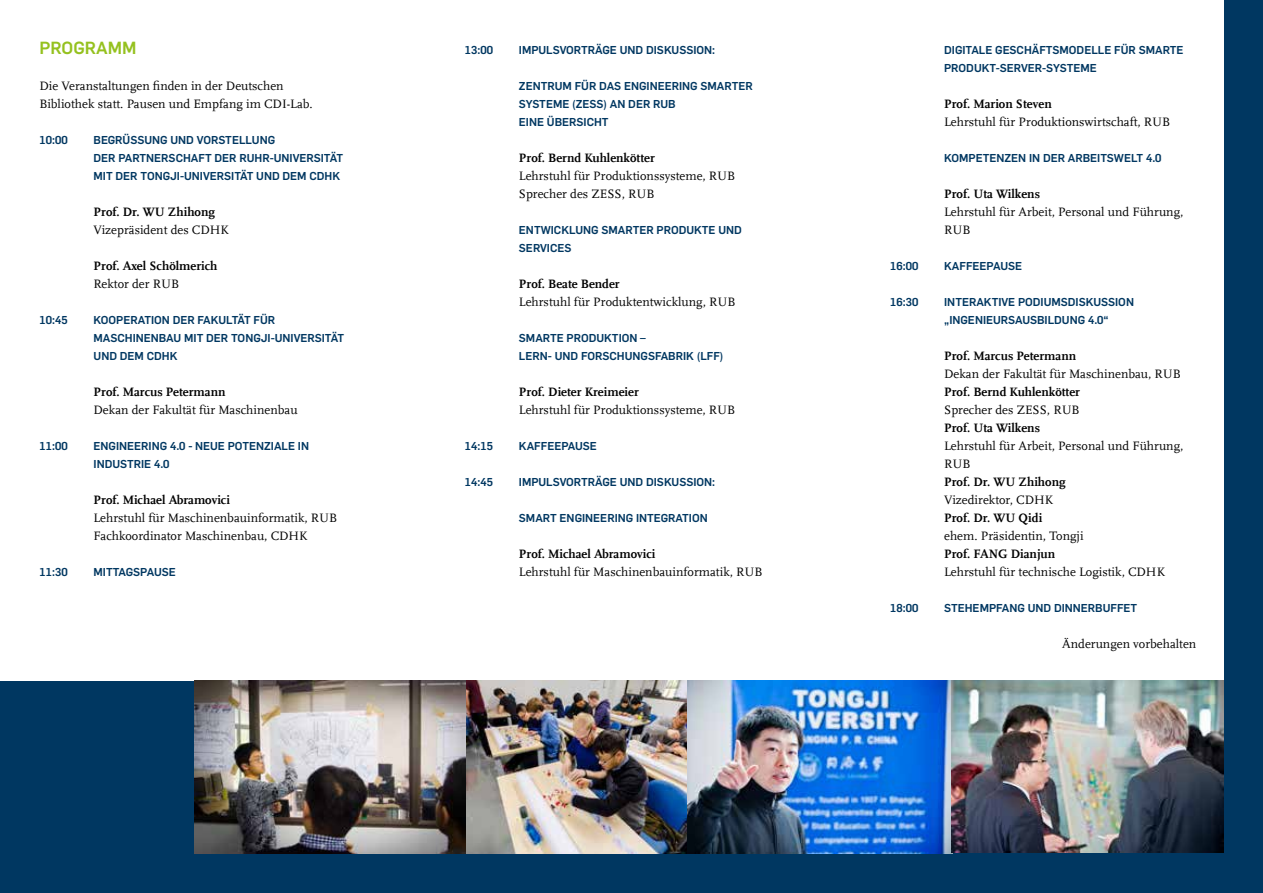
<style>
.page{position:relative;width:1263px;height:893px;background:#003761}
.page>*{position:absolute;margin:0;border:0;box-sizing:border-box;transform-origin:0 0}
.t1{font:700 17.25px "Rub Flama";color:#95c11f}
.t2{font:12.75px/18px "RUB Scala MZ";color:#000}
.t3{font:700 12.75px "RUB Scala MZ";color:#000}
.t4{font:700 11.25px/18px "Rub Flama";color:#003761}
</style>
<div class="page">
<div style="left:0;top:0;width:1223px;height:680px;background:#fff"></div>
<img style="left:194px;top:680px;width:1029px;height:173px">
<h1 class="t1" style="left:40px;top:35px;width:98px">PROGRAMM</h1>
<p class="t2" style="left:40px;top:76px;width:275px">Die Veranstaltungen finden in der Deutschen<br>Bibliothek statt. Pausen und Empfang im CDI-Lab.</p>
<p class="t4" style="left:40px;top:130px;width:30px">10:00</p>
<p class="t4" style="left:94px;top:130px;width:251px">BEGRÜSSUNG UND VORSTELLUNG<br>DER PARTNERSCHAFT DER RUHR-UNIVERSITÄT<br>MIT DER TONGJI-UNIVERSITÄT UND DEM CDHK</p>
<p class="t3" style="left:94px;top:202px;width:123px">Prof. Dr. WU Zhihong</p>
<p class="t2" style="left:94px;top:220px;width:137px">Vizepräsident des CDHK</p>
<p class="t3" style="left:94px;top:256px;width:125px">Prof. Axel Schölmerich</p>
<p class="t2" style="left:94px;top:274px;width:87px">Rektor der RUB</p>
<p class="t4" style="left:40px;top:310px;width:30px">10:45</p>
<p class="t4" style="left:94px;top:310px;width:252px">KOOPERATION DER FAKULTÄT FÜR<br>MASCHINENBAU MIT DER TONGJI-UNIVERSITÄT<br>UND DEM CDHK</p>
<p class="t3" style="left:94px;top:382px;width:133px">Prof. Marcus Petermann</p>
<p class="t2" style="left:94px;top:400px;width:206px">Dekan der Fakultät für Maschinenbau</p>
<p class="t4" style="left:40px;top:436px;width:30px">11:00</p>
<p class="t4" style="left:94px;top:436px;width:217px">ENGINEERING 4.0 - NEUE POTENZIALE IN<br>INDUSTRIE 4.0</p>
<p class="t3" style="left:94px;top:490px;width:138px">Prof. Michael Abramovici</p>
<p class="t2" style="left:94px;top:508px;width:245px">Lehrstuhl für Maschinenbauinformatik, RUB<br>Fachkoordinator Maschinenbau, CDHK</p>
<p class="t4" style="left:40px;top:562px;width:30px">11:30</p>
<p class="t4" style="left:94px;top:562px;width:84px">MITTAGSPAUSE</p>
<p class="t4" style="left:465px;top:40px;width:30px">13:00</p>
<p class="t4" style="left:519px;top:40px;width:198px">IMPULSVORTRÄGE UND DISKUSSION:</p>
<p class="t4" style="left:519px;top:76px;width:235px">ZENTRUM FÜR DAS ENGINEERING SMARTER<br>SYSTEME (ZESS) AN DER RUB<br>EINE ÜBERSICHT</p>
<p class="t3" style="left:519px;top:148px;width:137px">Prof. Bernd Kuhlenkötter</p>
<p class="t2" style="left:519px;top:166px;width:218px">Lehrstuhl für Produktionssysteme, RUB<br>Sprecher des ZESS, RUB</p>
<p class="t4" style="left:519px;top:220px;width:224px">ENTWICKLUNG SMARTER PRODUKTE UND<br>SERVICES</p>
<p class="t3" style="left:519px;top:274px;width:102px">Prof. Beate Bender</p>
<p class="t2" style="left:519px;top:292px;width:218px">Lehrstuhl für Produktentwicklung, RUB</p>
<p class="t4" style="left:519px;top:328px;width:206px">SMARTE PRODUKTION –<br>LERN- UND FORSCHUNGSFABRIK (LFF)</p>
<p class="t3" style="left:519px;top:382px;width:121px">Prof. Dieter Kreimeier</p>
<p class="t2" style="left:519px;top:400px;width:218px">Lehrstuhl für Produktionssysteme, RUB</p>
<p class="t4" style="left:465px;top:436px;width:30px">14:15</p>
<p class="t4" style="left:519px;top:436px;width:80px">KAFFEEPAUSE</p>
<p class="t4" style="left:465px;top:472px;width:30px">14:45</p>
<p class="t4" style="left:519px;top:472px;width:198px">IMPULSVORTRÄGE UND DISKUSSION:</p>
<p class="t4" style="left:519px;top:508px;width:190px">SMART ENGINEERING INTEGRATION</p>
<p class="t3" style="left:519px;top:544px;width:138px">Prof. Michael Abramovici</p>
<p class="t2" style="left:519px;top:562px;width:245px">Lehrstuhl für Maschinenbauinformatik, RUB</p>
<p class="t4" style="left:944px;top:40px;width:241px">DIGITALE GESCHÄFTSMODELLE FÜR SMARTE<br>PRODUKT-SERVER-SYSTEME</p>
<p class="t3" style="left:944px;top:94px;width:109px">Prof. Marion Steven</p>
<p class="t2" style="left:944px;top:112px;width:228px">Lehrstuhl für Produktionswirtschaft, RUB</p>
<p class="t4" style="left:944px;top:148px;width:219px">KOMPETENZEN IN DER ARBEITSWELT 4.0</p>
<p class="t3" style="left:944px;top:184px;width:97px">Prof. Uta Wilkens</p>
<p class="t2" style="left:944px;top:202px;width:241px">Lehrstuhl für Arbeit, Personal und Führung,<br>RUB</p>
<p class="t4" style="left:890px;top:256px;width:30px">16:00</p>
<p class="t4" style="left:944px;top:256px;width:80px">KAFFEEPAUSE</p>
<p class="t4" style="left:890px;top:292px;width:30px">16:30</p>
<p class="t4" style="left:944px;top:292px;width:191px">INTERAKTIVE PODIUMSDISKUSSION „INGENIEURSAUSBILDUNG 4.0“</p>
<p class="t3" style="left:944px;top:346px;width:133px">Prof. Marcus Petermann</p>
<p class="t2" style="left:944px;top:364px;width:238px">Dekan der Fakultät für Maschinenbau, RUB</p>
<p class="t3" style="left:944px;top:382px;width:137px">Prof. Bernd Kuhlenkötter</p>
<p class="t2" style="left:944px;top:400px;width:137px">Sprecher des ZESS, RUB</p>
<p class="t3" style="left:944px;top:418px;width:97px">Prof. Uta Wilkens</p>
<p class="t2" style="left:944px;top:436px;width:241px">Lehrstuhl für Arbeit, Personal und Führung,<br>RUB</p>
<p class="t3" style="left:944px;top:472px;width:123px">Prof. Dr. WU Zhihong</p>
<p class="t2" style="left:944px;top:490px;width:110px">Vizedirektor, CDHK</p>
<p class="t3" style="left:944px;top:508px;width:100px">Prof. Dr. WU Qidi</p>
<p class="t2" style="left:944px;top:526px;width:141px">ehem. Präsidentin, Tongji</p>
<p class="t3" style="left:944px;top:545px;width:113px">Prof. FANG Dianjun</p>
<p class="t2" style="left:944px;top:562px;width:222px">Lehrstuhl für technische Logistik, CDHK</p>
<p class="t4" style="left:890px;top:598px;width:30px">18:00</p>
<p class="t4" style="left:944px;top:598px;width:195px">STEHEMPFANG UND DINNERBUFFET</p>
<p class="t2" style="left:1062px;top:634px;width:136px">Änderungen vorbehalten</p>
</div>
